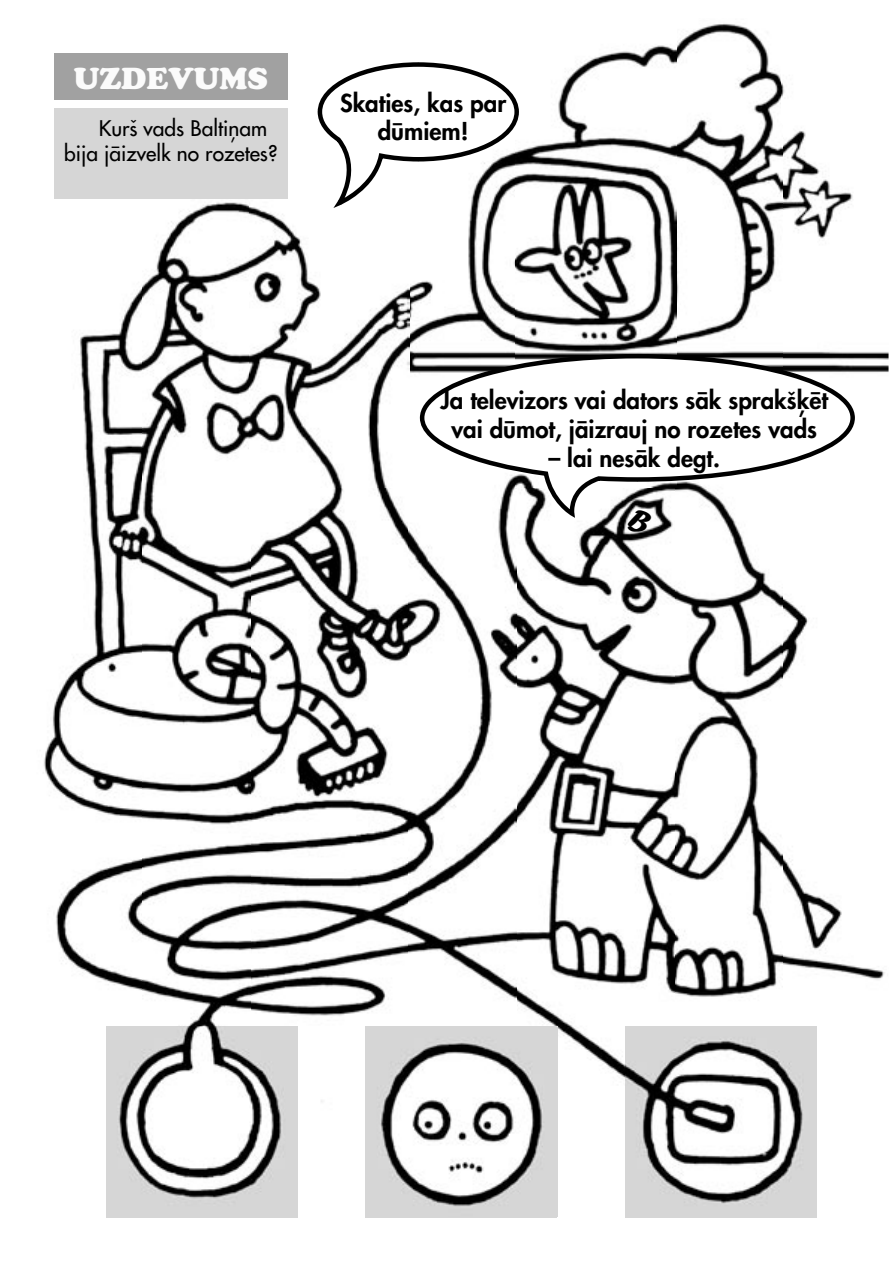
<style>
.page{position:relative;width:893px;height:1263px;background:#fff}
.page>*{position:absolute;margin:0;border:0;box-sizing:border-box;transform-origin:0 0}
.t1{font:30px "Cooper Lat";color:#fbfbfb}
.t2{font:500 24px/28.8px "La Futura";color:#000;text-align:center}
.t3{font:21px/25.2px "La Futura";color:#000}
</style>
<div class="page">
<hr style="left:106px;top:1216px;width:192px;height:2px;background:#d6d6d6">
<hr style="left:366px;top:1216px;width:191px;height:2px;background:#d6d6d6">
<hr style="left:625px;top:1216px;width:191px;height:2px;background:#d6d6d6">
<img style="left:44px;top:198px;width:98px;height:793px">
<img style="left:250px;top:108px;width:159px;height:1108px">
<img style="left:516px;top:45px;width:159px;height:1171px">
<img style="left:783px;top:85px;width:105px;height:1131px">
<img style="left:142px;top:198px;width:108px;height:828px">
<img style="left:409px;top:208px;width:107px;height:791px">
<img style="left:675px;top:23px;width:108px;height:974px">
<img style="left:106px;top:1026px;width:192px;height:190px">
<img style="left:366px;top:1026px;width:191px;height:190px">
<img style="left:625px;top:1026px;width:191px;height:190px">
<div style="left:54px;top:53px;width:234px;height:47px;background:#a1a1a1"></div>
<div style="left:54px;top:108px;width:234px;height:90px;background:#d6d6d6"></div>
<svg style="left:318px;top:62px;width:201px;height:146px"></svg>
<svg style="left:420px;top:354px;width:435px;height:164px"></svg>
<svg style="left:626px;top:507px;width:27px;height:29px"></svg>
<p class="t1" style="left:74px;top:60px;width:195px">UZDEVUMS</p>
<p class="t3" style="left:64px;top:116px;width:215px;text-indent:35px">Kurß vads Baltiñam bija jåizvelk no rozetes?</p>
<p class="t2" style="left:340px;top:89px;width:168px">Skaties, kas par dümiem!</p>
<p class="t2" style="left:440px;top:386px;width:389px">Ja televizors vai dators såk sprakß˚ét vai dümot, jåizrauj no rozetes vads</p>
<p class="t2" style="left:548px;top:444px;width:173px">– lai nesåk degt.</p>
</div>
